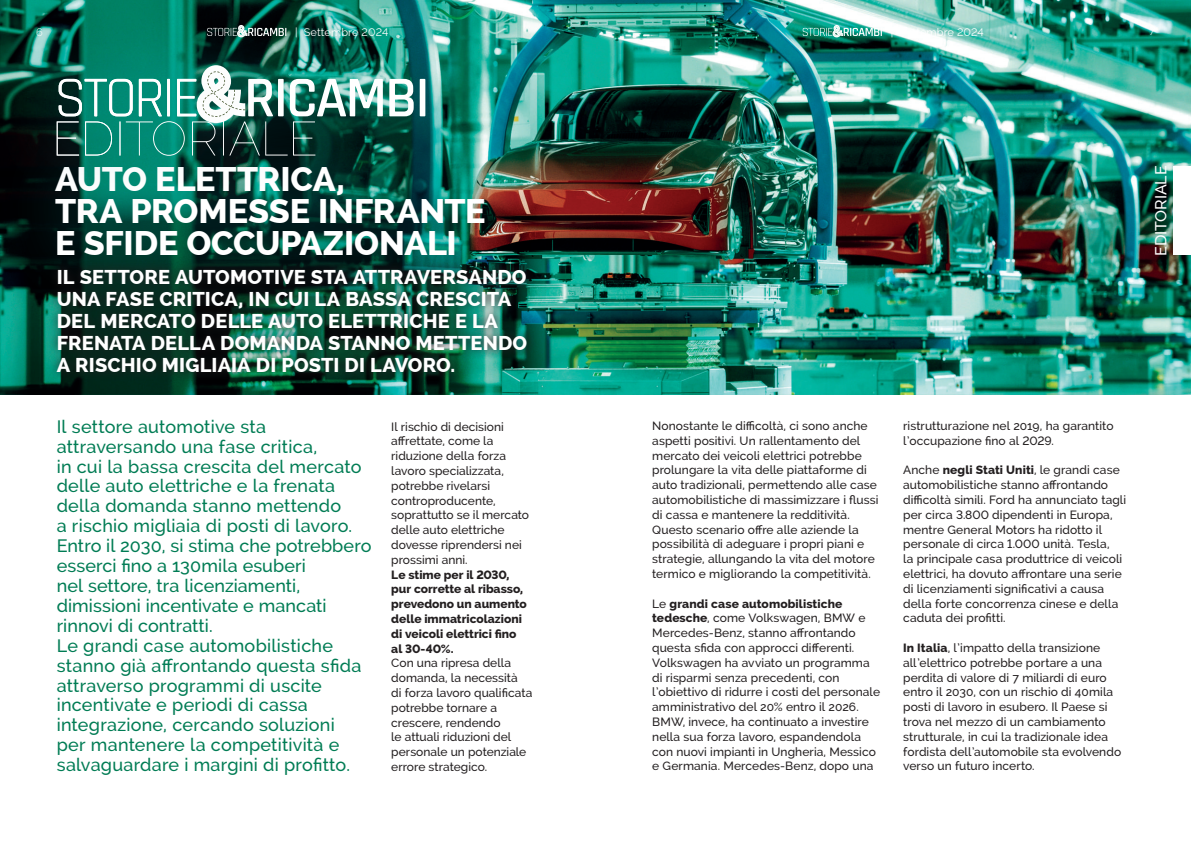
<style>
.page{position:relative;width:1191px;height:842px;background:#fff}
.page>*{position:absolute;margin:0;border:0;box-sizing:border-box;transform-origin:0 0}
.t1{font:800 34.1px/31.9px "Raleway";letter-spacing:-.01em;color:#fff}
.t2{font:800 20px/22px "Raleway";letter-spacing:.005em;color:#fff}
.t3{font:500 18px/19.9px "Raleway";letter-spacing:.01em;color:#007c54}
.t4{font:500 16px "Raleway";letter-spacing:-.01em;color:#fff}
.t5{font:500 12px/14.8px "Raleway";letter-spacing:.005em;color:#231f20}
.t6{font:800 12px/14.8px "Raleway";color:#231f20}
.t7{font:11px "Raleway";letter-spacing:.01em;color:#fff}
.t8{font:300 11px "Raleway";color:#fff}
.s1{font-weight:800}
</style>
<div class="page">
<img style="left:0;top:0;width:1191px;height:394px">
<svg style="left:802px;top:25px;width:80px;height:12px"></svg>
<div style="left:1174px;top:166px;width:17px;height:89px;background:#fff"></div>
<div style="left:0;top:104px;width:542px;height:214px;background:#009b9e;opacity:.5"></div>
<svg style="left:0;top:11px;width:255px;height:204px;background:#013c32"></svg>
<div style="left:9px;top:18px;width:466px;height:184px;background:#009b9e;opacity:.5"></div>
<svg style="left:155px;top:30px;width:130px;height:134px;background:#0d4f43"></svg>
<svg style="left:57px;top:65px;width:368px;height:91px"></svg>
<svg style="left:48px;top:260px;width:488px;height:121px;background:#0e3d30"></svg>
<p class="t8" style="left:36px;top:26px;width:8px">6</p>
<p class="t7" style="left:295px;top:23px;width:94px">| Settembre 2024</p>
<p class="t7" style="left:890px;top:23px;width:94px">| Settembre 2024</p>
<p class="t8" style="left:1149px;top:24px;width:7px">7</p>
<h1 class="t1" style="left:55px;top:164px;width:432px">AUTO ELETTRICA,<br>TRA PROMESSE INFRANTE<br>E SFIDE OCCUPAZIONALI</h1>
<h2 class="t2" style="left:57px;top:266px;width:472px">IL SETTORE AUTOMOTIVE STA ATTRAVERSANDO UNA FASE CRITICA, IN CUI LA BASSA CRESCITA DEL MERCATO DELLE AUTO ELETTRICHE E LA FRENATA DELLA DOMANDA STANNO METTENDO A RISCHIO MIGLIAIA DI POSTI DI LAVORO.</h2>
<p class="t3" style="left:57px;top:416px;width:316px">Il settore automotive sta attraversando una fase critica,<br>in cui la bassa crescita del mercato delle auto elettriche e la frenata della domanda stanno mettendo<br>a rischio migliaia di posti di lavoro.<br>Entro il 2030, si stima che potrebbero esserci fino a 130mila esuberi<br>nel settore, tra licenziamenti, dimissioni incentivate e mancati rinnovi di contratti.<br>Le grandi case automobilistiche stanno già affrontando questa sfida attraverso programmi di uscite incentivate e periodi di cassa integrazione, cercando soluzioni<br>per mantenere la competitività e salvaguardare i margini di profitto.</p>
<p class="t5" style="left:391px;top:419px;width:139px">Il rischio di decisioni affrettate, come la riduzione della forza lavoro specializzata, potrebbe rivelarsi controproducente, soprattutto se il mercato delle auto elettriche dovesse riprendersi nei prossimi anni.</p>
<p class="t6" style="left:391px;top:567px;width:137px">Le stime per il 2030, pur corrette al ribasso, prevedono un aumento delle immatricolazioni di veicoli elettrici fino al 30-40%.</p>
<p class="t5" style="left:391px;top:656px;width:142px">Con una ripresa della domanda, la necessità<br>di forza lavoro qualificata potrebbe tornare a crescere, rendendo<br>le attuali riduzioni del personale un potenziale errore strategico.</p>
<h3 class="t4" style="left:1151px;top:256px;width:92px;rotate:-90deg">EDITORIALE</h3>
<p class="t5" style="left:652px;top:418px;width:228px">Nonostante le difficoltà, ci sono anche aspetti positivi. Un rallentamento del mercato dei veicoli elettrici potrebbe prolungare la vita delle piattaforme di auto tradizionali, permettendo alle case automobilistiche di massimizzare i flussi di cassa e mantenere la redditività.<br>Questo scenario offre alle aziende la possibilità di adeguare i propri piani e strategie, allungando la vita del motore termico e migliorando la competitività.</p>
<p class="t5" style="left:652px;top:596px;width:229px">Le <span class="s1">grandi case automobilistiche tedesche</span>, come Volkswagen, BMW e Mercedes-Benz, stanno affrontando questa sfida con approcci differenti.<br>Volkswagen ha avviato un programma di risparmi senza precedenti, con l’obiettivo di ridurre i costi del personale amministrativo del 20% entro il 2026.<br>BMW, invece, ha continuato a investire nella sua forza lavoro, espandendola con nuovi impianti in Ungheria, Messico e Germania. Mercedes-Benz, dopo una</p>
<p class="t5" style="left:903px;top:418px;width:212px">ristrutturazione nel 2019, ha garantito l’occupazione fino al 2029.</p>
<p class="t5" style="left:903px;top:463px;width:224px">Anche <span class="s1">negli Stati Uniti</span>, le grandi case automobilistiche stanno affrontando difficoltà simili. Ford ha annunciato tagli per circa 3.800 dipendenti in Europa, mentre General Motors ha ridotto il personale di circa 1.000 unità. Tesla,<br>la principale casa produttrice di veicoli elettrici, ha dovuto affrontare una serie di licenziamenti significativi a causa della forte concorrenza cinese e della caduta dei profitti.</p>
<p class="t5" style="left:903px;top:640px;width:219px"><span class="s1">In Italia</span>, l’impatto della transizione all’elettrico potrebbe portare a una perdita di valore di 7 miliardi di euro entro il 2030, con un rischio di 40mila posti di lavoro in esubero. Il Paese si trova nel mezzo di un cambiamento strutturale, in cui la tradizionale idea fordista dell’automobile sta evolvendo verso un futuro incerto.</p>
</div>
